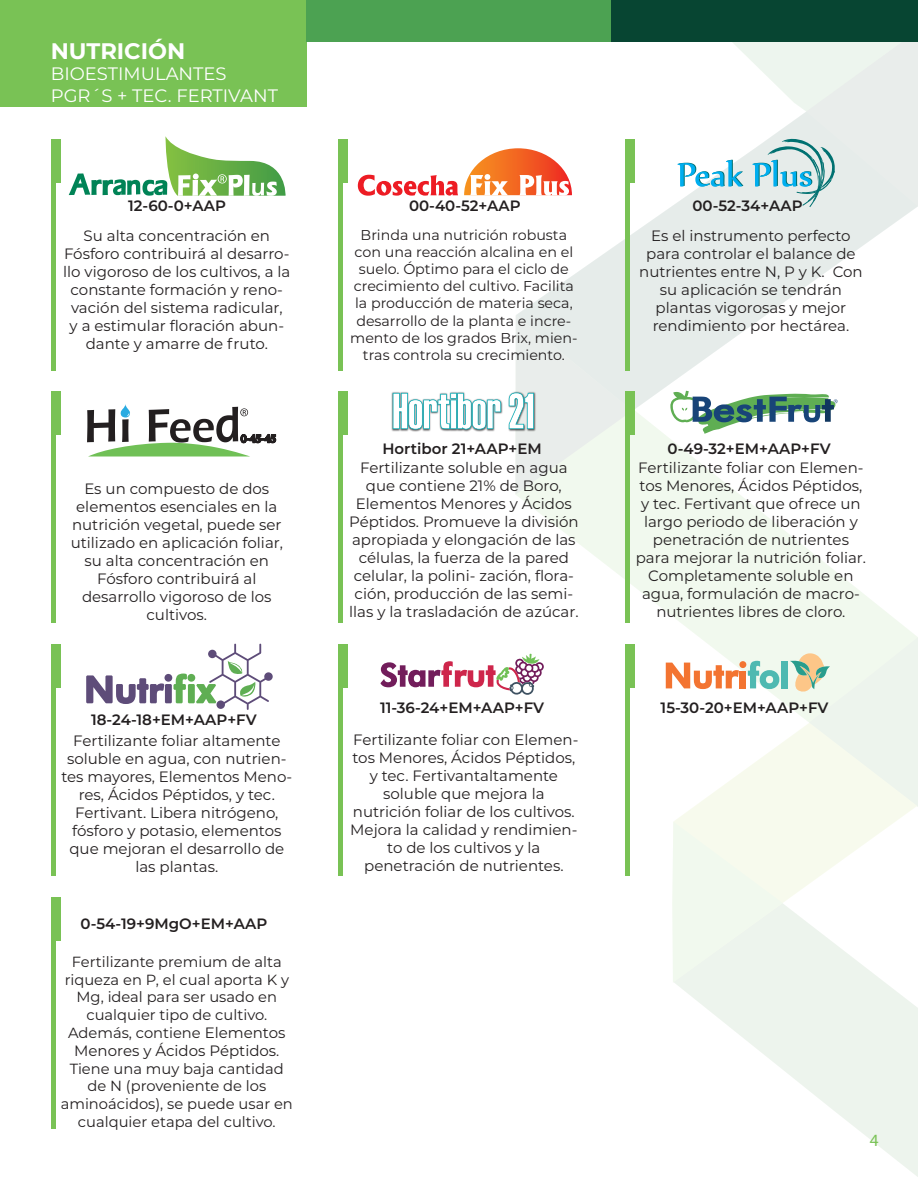
<style>
.page{position:relative;width:918px;height:1188px;background:#fff}
.page>*{position:absolute;margin:0;border:0;box-sizing:border-box;transform-origin:0 0}
.t1{font:700 22.5px "Montserrat";color:#fff}
.t2{font:18px/21.6px "Montserrat";color:#fff}
.t3{font:17.25px "Myriad Pro";color:#79c255}
.t4{font:15px/18px "Montserrat";color:#231f20;text-align:center}
.t5{font:600 15px "Montserrat";color:#231f20}
.t6{font:14.7px/17.7px "Montserrat";color:#231f20;text-align:center}
.t7{font:14.25px/17.1px "Montserrat";color:#231f20;text-align:center}
.s1{font-size:15px}
.s2{font-size:14.7px}
</style>
<div class="page">
<svg style="left:517px;top:411px;width:400px;height:396px"></svg>
<svg style="left:675px;top:981px;width:243px;height:196px"></svg>
<svg style="left:517px;top:183px;width:398px;height:226px"></svg>
<svg style="left:673px;top:645px;width:245px;height:336px"></svg>
<div style="left:672px;top:822px;width:111px;height:161px;background:#f1f9ee"></div>
<div style="left:0;top:0;width:306px;height:106px;background:#79c255"></div>
<div style="left:306px;top:0;width:306px;height:42px;background:#4ca252"></div>
<div style="left:612px;top:0;width:306px;height:42px;background:#074532"></div>
<hr style="left:51px;top:139px;width:4px;height:232px;background:#79c255">
<div style="left:51px;top:139px;width:9px;height:44px;background:#79c255"></div>
<svg style="left:69px;top:136px;width:217px;height:60px"></svg>
<hr style="left:338px;top:139px;width:4px;height:232px;background:#79c255">
<div style="left:338px;top:139px;width:10px;height:44px;background:#79c255"></div>
<svg style="left:358px;top:175px;width:100px;height:21px"></svg>
<svg style="left:464px;top:148px;width:108px;height:48px"></svg>
<hr style="left:625px;top:139px;width:4px;height:232px;background:#79c255">
<div style="left:625px;top:139px;width:10px;height:44px;background:#79c255"></div>
<hr style="left:51px;top:391px;width:4px;height:231px;background:#79c255">
<div style="left:51px;top:391px;width:9px;height:43px;background:#79c255"></div>
<svg style="left:87px;top:404px;width:190px;height:53px"></svg>
<hr style="left:338px;top:391px;width:4px;height:231px;background:#79c255">
<div style="left:338px;top:391px;width:10px;height:43px;background:#79c255"></div>
<img style="left:391px;top:392px;width:118px;height:40px">
<svg style="left:393px;top:393px;width:108px;height:37px"></svg>
<svg style="left:509px;top:315px;width:124px;height:180px;background:#e7eee9"></svg>
<hr style="left:625px;top:391px;width:4px;height:231px;background:#79c255">
<div style="left:625px;top:391px;width:10px;height:43px;background:#79c255"></div>
<svg style="left:670px;top:391px;width:168px;height:43px"></svg>
<hr style="left:51px;top:644px;width:4px;height:232px;background:#79c255">
<div style="left:51px;top:644px;width:9px;height:44px;background:#79c255"></div>
<svg style="left:86px;top:644px;width:187px;height:66px"></svg>
<hr style="left:338px;top:644px;width:4px;height:231px;background:#79c255">
<div style="left:338px;top:644px;width:10px;height:43px;background:#79c255"></div>
<hr style="left:625px;top:644px;width:4px;height:231px;background:#79c255">
<div style="left:625px;top:644px;width:10px;height:43px;background:#79c255"></div>
<hr style="left:51px;top:897px;width:4px;height:232px;background:#79c255">
<div style="left:51px;top:897px;width:9px;height:44px;background:#79c255"></div>
<svg style="left:644px;top:42px;width:274px;height:166px"></svg>
<svg style="left:380px;top:654px;width:164px;height:41px"></svg>
<svg style="left:666px;top:661px;width:113px;height:28px"></svg>
<div style="left:782px;top:661px;width:6px;height:27px;background:#4eb9b1"></div>
<div style="left:790px;top:637px;width:128px;height:169px;background:#f1f9ed"></div>
<h1 class="t1" style="left:51px;top:34px;width:136px">NUTRICIÓN</h1>
<p class="t2" style="left:51px;top:62px;width:229px">BIOESTIMULANTES<br>PGR´S + TEC. FERTIVANT</p>
<p class="t5" style="left:128px;top:195px;width:99px">12-60-0+AAP</p>
<p class="t4" style="left:63px;top:226px;width:229px">Su alta concentración en<br>Fósforo contribuirá al desarro&shy;llo vigoroso de los cultivos, a la constante formación y reno&shy;vación del sistema radicular,<br>y a estimular floración abun&shy;dante y amarre de fruto.</p>
<p class="t4" style="left:71px;top:480px;width:214px">Es un compuesto de dos elementos esenciales en la nutrición vegetal, puede ser utilizado en aplicación foliar, su alta concentración en<br>Fósforo contribuirá al desarrollo vigoroso de los cultivos.</p>
<p class="t5" style="left:91px;top:709px;width:167px">18-24-18+EM+AAP+FV</p>
<p class="t5" style="left:409px;top:195px;width:113px">00-40-52+AAP</p>
<p class="t5" style="left:693px;top:195px;width:112px">00-52-34+AAP</p>
<p class="t7" style="left:350px;top:226px;width:229px">Brinda una nutrición robusta con una reacción alcalina en el suelo. Óptimo para el ciclo de crecimiento del cultivo. Facilita la producción de materia seca, desarrollo de la planta e incre&shy;mento de los grados Brix, mien&shy;tras controla su crecimiento.</p>
<p class="t4" style="left:639px;top:226px;width:225px">Es el instrumento perfecto para controlar el balance de nutrientes entre N, P y K. Con su aplicación se tendrán plantas vigorosas y mejor rendimiento por hectárea.</p>
<p class="t5" style="left:383px;top:438px;width:161px">Hortibor 21+AAP+EM</p>
<p class="t5" style="left:668px;top:438px;width:165px">0-49-32+EM+AAP+FV</p>
<p class="t4" style="left:349px;top:458px;width:231px">Fertilizante soluble en agua que contiene 21% de Boro,<br>Elementos Menores y Ácidos<br>Péptidos. Promueve la división apropiada y elongación de las células, la fuerza de la pared celular, la polini- zación, flora&shy;ción, producción de las semi&shy;llas y la trasladación de azúcar.</p>
<p class="t4" style="left:636px;top:458px;width:232px">Fertilizante foliar con Elemen&shy;tos Menores, Ácidos Péptidos, y tec. Fertivant que ofrece un largo periodo de liberación y penetración de nutrientes para mejorar la nutrición foliar.<br>Completamente soluble en agua, formulación de macro&shy;nutrientes libres de cloro.</p>
<p class="t5" style="left:380px;top:697px;width:166px">11-36-24+EM+AAP+FV</p>
<p class="t5" style="left:661px;top:697px;width:169px">15-30-20+EM+AAP+FV</p>
<p class="t4" style="left:61px;top:731px;width:232px">Fertilizante foliar altamente soluble en agua, con nutrien&shy;tes mayores, Elementos Meno&shy;res, Ácidos Péptidos, y tec.<br>Fertivant. Libera nitrógeno, fósforo y potasio, elementos que mejoran el desarrollo de las plantas.</p>
<p class="t4" style="left:350px;top:731px;width:230px">Fertilizante foliar con Elemen&shy;tos Menores, Ácidos Péptidos, y tec. Fertivantaltamente soluble que mejora la nutrición foliar de los cultivos.<br>Mejora la calidad y rendimien&shy;to de los cultivos y la penetración de nutrientes.</p>
<p class="t5" style="left:81px;top:913px;width:188px">0-54-19+9MgO+EM+AAP</p>
<p class="t6" style="left:65px;top:952px;width:226px">Fertilizante premium de alta riqueza en P, el cual aporta K y<br>Mg, ideal para ser usado en cualquier tipo de cultivo.<br>Además, contiene <span class="s1">Elementos</span></p>
<p class="t4" style="left:74px;top:1041px;width:207px">Menores y Ácidos Péptidos<span class="s2">.</span></p>
<p class="t6" style="left:61px;top:1059px;width:234px">Tiene una muy baja cantidad de N (proveniente de los aminoácidos), se puede usar en cualquier etapa del cultivo.</p>
<p class="t3" style="left:870px;top:1130px;width:10px">4</p>
</div>
